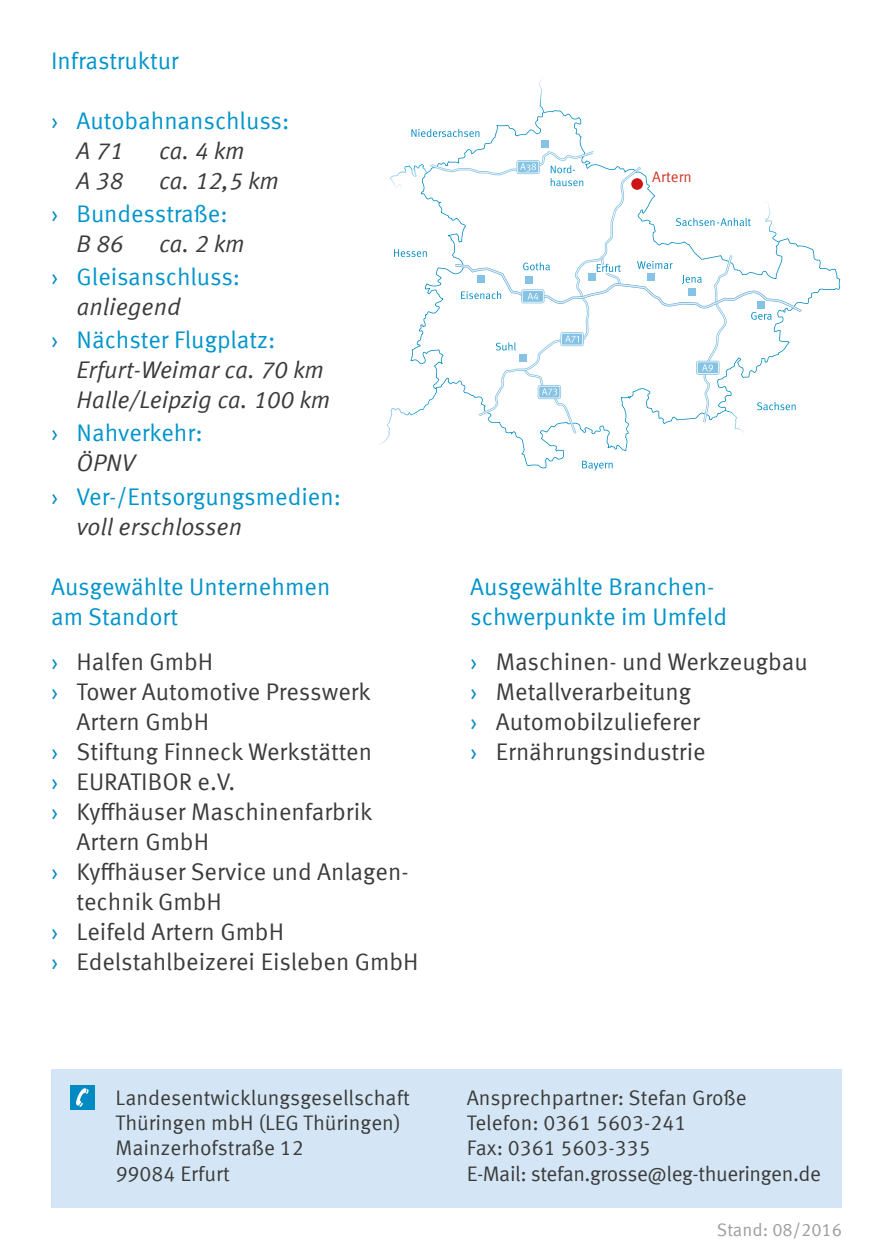
<style>
.page{position:relative;width:893px;height:1259px;background:#fff}
.page>*{position:absolute;margin:0;border:0;box-sizing:border-box;transform-origin:0 0}
.t1{font:24px/30px "Meta Offc Norm";color:#3b3b3a}
.t2{font:24px/30px "Meta Offc Norm";color:#0094cb}
.t3{font:24px/30px "Meta Offc Norm Ita";color:#3b3b3a}
.t4{font:21px "Meta Offc Norm";color:#3b3b3a}
.t5{font:21px "Meta Offc Norm";letter-spacing:-.02em;color:#3b3b3a}
.t6{font:18px "Meta Offc Norm";color:#9c9d9d}
.t7{font:15px "Meta Offc Norm";color:#d13425}
.s1{color:#008ac4}
</style>
<div class="page">
<div style="left:51px;top:1069px;width:791px;height:139px;background:#d4e6f5"></div>
<svg style="left:430px;top:110px;width:410px;height:358px"></svg>
<svg style="left:582px;top:461px;width:31px;height:9px"></svg>
<svg style="left:411px;top:129px;width:68px;height:8px"></svg>
<img style="left:538px;top:78px;width:11px;height:34px">
<img style="left:379px;top:408px;width:57px;height:37px">
<img style="left:725px;top:433px;width:31px;height:5px">
<img style="left:390px;top:175px;width:4px;height:9px">
<div style="left:541px;top:140px;width:7px;height:7px;background:#86c2e3"></div>
<svg style="left:394px;top:151px;width:408px;height:282px"></svg>
<div style="left:631px;top:178px;width:12px;height:12px;background:#cd1316;border-radius:50%"></div>
<div style="left:70px;top:1085px;width:24px;height:24px;background:#008ac4"></div>
<svg style="left:76px;top:1088px;width:13px;height:19px"></svg>
<p class="t2" style="left:51px;top:47px;width:129px">Infrastruktur</p>
<p class="t2" style="left:51px;top:107px;width:240px"><span class="s1">›</span> Autobahnanschluss:</p>
<p class="t3" style="left:77px;top:137px;width:48px">A 71</p>
<p class="t3" style="left:159px;top:137px;width:87px">ca. 4 km</p>
<p class="t3" style="left:77px;top:167px;width:48px">A 38</p>
<p class="t3" style="left:159px;top:167px;width:122px">ca. 12,5 km</p>
<p class="t2" style="left:51px;top:200px;width:178px"><span class="s1">›</span> Bundesstraße:</p>
<p class="t3" style="left:77px;top:230px;width:49px">B 86</p>
<p class="t3" style="left:159px;top:230px;width:87px">ca. 2 km</p>
<p class="t2" style="left:51px;top:263px;width:191px"><span class="s1">›</span> Gleisanschluss:</p>
<p class="t3" style="left:77px;top:293px;width:106px">anliegend</p>
<p class="t2" style="left:51px;top:326px;width:226px"><span class="s1">›</span> Nächster Flugplatz:</p>
<p class="t3" style="left:77px;top:356px;width:255px">Erfurt-Weimar ca. 70 km<br>Halle/Leipzig ca. 100 km</p>
<p class="t2" style="left:51px;top:419px;width:153px"><span class="s1">›</span> Nahverkehr:</p>
<p class="t3" style="left:77px;top:449px;width:60px">ÖPNV</p>
<p class="t2" style="left:51px;top:482px;width:292px"><span class="s1">›</span> Ver-/Entsorgungsmedien:</p>
<p class="t3" style="left:77px;top:512px;width:167px">voll erschlossen</p>
<p class="t2" style="left:51px;top:572px;width:281px">Ausgewählte Unternehmen am Standort</p>
<p class="t1" style="left:51px;top:647px;width:164px"><span class="s1">›</span> Halfen GmbH</p>
<p class="t1" style="left:51px;top:677px;width:321px"><span class="s1">›</span> Tower Automotive Presswerk</p>
<p class="t1" style="left:77px;top:707px;width:134px">Artern GmbH</p>
<p class="t1" style="left:51px;top:737px;width:323px"><span class="s1">›</span> Stiftung Finneck Werkstätten</p>
<p class="t1" style="left:51px;top:767px;width:186px"><span class="s1">›</span> EURATIBOR e.V.</p>
<p class="t1" style="left:51px;top:797px;width:323px"><span class="s1">›</span> Kyffhäuser Maschinenfarbrik</p>
<p class="t1" style="left:77px;top:827px;width:134px">Artern GmbH</p>
<p class="t1" style="left:51px;top:857px;width:359px"><span class="s1">›</span> Kyffhäuser Service und Anlagen-</p>
<p class="t1" style="left:77px;top:887px;width:147px">technik GmbH</p>
<p class="t1" style="left:51px;top:917px;width:235px"><span class="s1">›</span> Leifeld Artern GmbH</p>
<p class="t1" style="left:51px;top:947px;width:369px"><span class="s1">›</span> Edelstahlbeizerei Eisleben GmbH</p>
<p class="t7" style="left:652px;top:168px;width:41px">Artern</p>
<p class="t2" style="left:470px;top:572px;width:258px">Ausgewählte Branchen&shy;schwerpunkte im Umfeld</p>
<p class="t1" style="left:470px;top:647px;width:339px"><span class="s1">›</span> Maschinen- und Werkzeugbau <span class="s1">›</span> Metallverarbeitung<br><span class="s1">›</span> Automobilzulieferer<br><span class="s1">›</span> Ernährungsindustrie</p>
<p class="t4" style="left:116px;top:1085px;width:296px">Landesentwicklungsgesellschaft</p>
<p class="t4" style="left:467px;top:1085px;width:282px">Ansprechpartner: Stefan Große</p>
<p class="t4" style="left:116px;top:1110px;width:287px">Thüringen mbH (LEG Thüringen)</p>
<p class="t4" style="left:467px;top:1110px;width:221px">Telefon: 0361 5603-241</p>
<p class="t4" style="left:116px;top:1136px;width:190px">Mainzerhofstraße 12</p>
<p class="t4" style="left:467px;top:1136px;width:186px">Fax: 0361 5603-335</p>
<p class="t4" style="left:116px;top:1161px;width:116px">99084 Erfurt</p>
<p class="t5" style="left:467px;top:1161px;width:356px">E-Mail: stefan.grosse@leg-thueringen.de</p>
<p class="t6" style="left:717px;top:1219px;width:127px">Stand: 08/2016</p>
</div>
